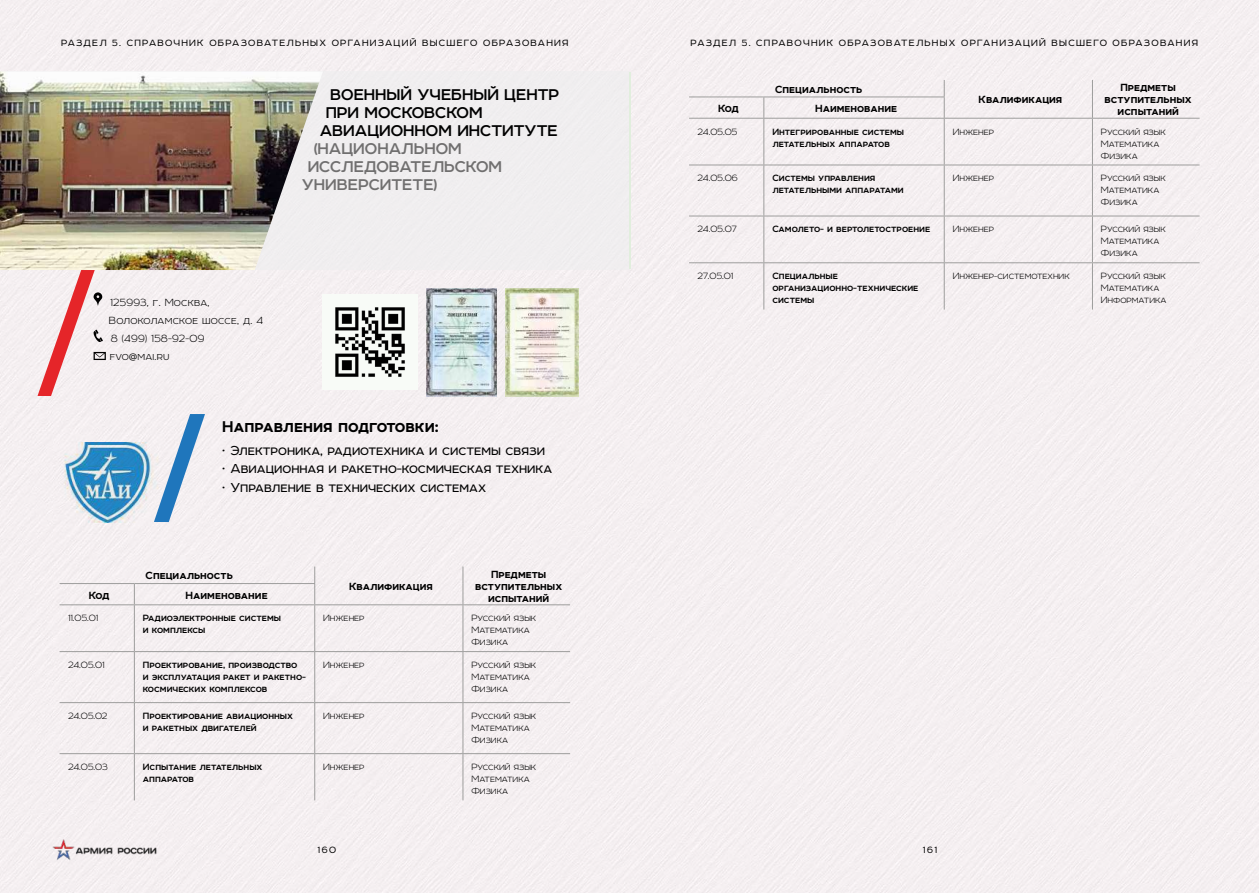
<style>
.page{position:relative;width:1259px;height:893px;background:#f4eff1}
.page>*{position:absolute;margin:0;border:0;box-sizing:border-box;transform-origin:0 0}
.t1{font:700 18px "Room";color:#000}
.t2{font:700 18px "Room";color:#706f6f}
.t3{font:900 18px "Room";color:#000}
.t4{font:15px "Room";color:#000}
.t5{font:900 12px/12px "Room";color:#000;text-align:center}
.t6{font:100 12px/18px "Room";letter-spacing:.02em;color:#000}
.t7{font:100 10.5px/12px "Room";color:#000}
.t8{font:700 10.5px/12px "Room";color:#000}
.t9{font:10.5px "Room";letter-spacing:.12em;color:#000}
</style>
<div class="page">
<div style="left:0;top:71px;width:629px;height:199px;background:#edeeef"></div>
<svg style="left:154px;top:414px;width:51px;height:108px"></svg>
<img style="left:52px;top:837px;width:106px;height:24px">
<svg style="left:38px;top:270px;width:70px;height:126px"></svg>
<img style="left:505px;top:288px;width:73px;height:108px">
<img style="left:427px;top:288px;width:69px;height:108px">
<img style="left:323px;top:295px;width:94px;height:94px">
<img style="left:0;top:72px;width:322px;height:198px">
<svg style="left:462px;top:567px;width:1px;height:37px"></svg>
<hr style="left:60px;top:583px;width:74px;height:1px;background:#9d9d9c">
<hr style="left:134px;top:583px;width:181px;height:1px;background:#9d9d9c">
<svg style="left:134px;top:584px;width:1px;height:20px"></svg>
<svg style="left:314px;top:567px;width:1px;height:37px"></svg>
<hr style="left:60px;top:604px;width:74px;height:1px;background:#9d9d9c">
<hr style="left:134px;top:604px;width:181px;height:1px;background:#9d9d9c">
<hr style="left:134px;top:605px;width:1px;height:46px;background:#9d9d9c">
<hr style="left:315px;top:604px;width:148px;height:1px;background:#9d9d9c">
<hr style="left:314px;top:605px;width:1px;height:46px;background:#9d9d9c">
<hr style="left:463px;top:604px;width:107px;height:1px;background:#9d9d9c">
<hr style="left:462px;top:605px;width:1px;height:46px;background:#9d9d9c">
<hr style="left:60px;top:651px;width:74px;height:1px;background:#9d9d9c">
<hr style="left:134px;top:651px;width:181px;height:1px;background:#9d9d9c">
<hr style="left:134px;top:652px;width:1px;height:50px;background:#9d9d9c">
<hr style="left:315px;top:651px;width:148px;height:1px;background:#9d9d9c">
<hr style="left:314px;top:652px;width:1px;height:50px;background:#9d9d9c">
<hr style="left:463px;top:651px;width:107px;height:1px;background:#9d9d9c">
<hr style="left:462px;top:652px;width:1px;height:50px;background:#9d9d9c">
<hr style="left:60px;top:702px;width:74px;height:1px;background:#9d9d9c">
<hr style="left:134px;top:702px;width:181px;height:1px;background:#9d9d9c">
<hr style="left:134px;top:703px;width:1px;height:50px;background:#9d9d9c">
<hr style="left:315px;top:702px;width:148px;height:1px;background:#9d9d9c">
<hr style="left:314px;top:703px;width:1px;height:50px;background:#9d9d9c">
<hr style="left:463px;top:702px;width:107px;height:1px;background:#9d9d9c">
<hr style="left:462px;top:703px;width:1px;height:50px;background:#9d9d9c">
<hr style="left:60px;top:753px;width:74px;height:1px;background:#9d9d9c">
<hr style="left:134px;top:753px;width:181px;height:1px;background:#9d9d9c">
<hr style="left:134px;top:754px;width:1px;height:46px;background:#9d9d9c">
<hr style="left:315px;top:753px;width:148px;height:1px;background:#9d9d9c">
<hr style="left:314px;top:754px;width:1px;height:46px;background:#9d9d9c">
<hr style="left:463px;top:753px;width:107px;height:1px;background:#9d9d9c">
<hr style="left:462px;top:754px;width:1px;height:46px;background:#9d9d9c">
<img style="left:54px;top:442px;width:107px;height:80px">
<hr style="left:629px;top:72px;width:1px;height:197px;background:#e1eedd">
<svg style="left:1092px;top:80px;width:1px;height:38px"></svg>
<hr style="left:689px;top:97px;width:75px;height:1px;background:#9d9d9c">
<hr style="left:764px;top:97px;width:180px;height:1px;background:#9d9d9c">
<svg style="left:763px;top:97px;width:1px;height:21px"></svg>
<svg style="left:944px;top:80px;width:1px;height:38px"></svg>
<hr style="left:689px;top:118px;width:75px;height:1px;background:#9d9d9c">
<hr style="left:764px;top:118px;width:180px;height:1px;background:#9d9d9c">
<hr style="left:763px;top:119px;width:1px;height:46px;background:#9d9d9c">
<hr style="left:944px;top:118px;width:148px;height:1px;background:#9d9d9c">
<hr style="left:944px;top:119px;width:1px;height:46px;background:#9d9d9c">
<hr style="left:1092px;top:118px;width:107px;height:1px;background:#9d9d9c">
<hr style="left:1092px;top:119px;width:1px;height:46px;background:#9d9d9c">
<hr style="left:689px;top:165px;width:75px;height:1px;background:#9d9d9c">
<hr style="left:764px;top:165px;width:180px;height:1px;background:#9d9d9c">
<hr style="left:763px;top:165px;width:1px;height:51px;background:#9d9d9c">
<hr style="left:944px;top:165px;width:148px;height:1px;background:#9d9d9c">
<hr style="left:944px;top:165px;width:1px;height:51px;background:#9d9d9c">
<hr style="left:1092px;top:165px;width:107px;height:1px;background:#9d9d9c">
<hr style="left:1092px;top:165px;width:1px;height:51px;background:#9d9d9c">
<hr style="left:689px;top:216px;width:75px;height:1px;background:#9d9d9c">
<hr style="left:764px;top:216px;width:180px;height:1px;background:#9d9d9c">
<hr style="left:763px;top:216px;width:1px;height:46px;background:#9d9d9c">
<hr style="left:944px;top:216px;width:148px;height:1px;background:#9d9d9c">
<hr style="left:944px;top:216px;width:1px;height:46px;background:#9d9d9c">
<hr style="left:1092px;top:216px;width:107px;height:1px;background:#9d9d9c">
<hr style="left:1092px;top:216px;width:1px;height:46px;background:#9d9d9c">
<hr style="left:689px;top:262px;width:75px;height:1px;background:#9d9d9c">
<hr style="left:764px;top:262px;width:180px;height:1px;background:#9d9d9c">
<hr style="left:763px;top:263px;width:1px;height:47px;background:#9d9d9c">
<hr style="left:944px;top:262px;width:148px;height:1px;background:#9d9d9c">
<hr style="left:944px;top:263px;width:1px;height:47px;background:#9d9d9c">
<hr style="left:1092px;top:262px;width:107px;height:1px;background:#9d9d9c">
<hr style="left:1092px;top:263px;width:1px;height:47px;background:#9d9d9c">
<p class="t9" style="left:61px;top:37px;width:509px">РАЗДЕЛ 5. СПРАВОЧНИК ОБРАЗОВАТЕЛЬНЫХ ОРГАНИЗАЦИЙ ВЫСШЕГО ОБРАЗОВАНИЯ</p>
<p class="t9" style="left:690px;top:37px;width:509px">РАЗДЕЛ 5. СПРАВОЧНИК ОБРАЗОВАТЕЛЬНЫХ ОРГАНИЗАЦИЙ ВЫСШЕГО ОБРАЗОВАНИЯ</p>
<h1 class="t1" style="left:330px;top:84px;width:230px">ВОЕННЫЙ УЧЕБНЫЙ ЦЕНТР</h1>
<h1 class="t1" style="left:326px;top:102px;width:158px">ПРИ МОСКОВСКОМ</h1>
<h1 class="t1" style="left:320px;top:120px;width:239px">АВИАЦИОННОМ ИНСТИТУТЕ</h1>
<h1 class="t2" style="left:314px;top:138px;width:149px">(НАЦИОНАЛЬНОМ</h1>
<h1 class="t2" style="left:308px;top:156px;width:196px">ИССЛЕДОВАТЕЛЬСКОМ</h1>
<h1 class="t2" style="left:302px;top:174px;width:137px">УНИВЕРСИТЕТЕ)</h1>
<p class="t6" style="left:109px;top:293px;width:156px">125993, г. Москва,<br>Волоколамское шоссе, д. 4<br>8 (499) 158-92-09 fvo@mai.ru</p>
<h1 class="t3" style="left:222px;top:416px;width:217px">Направления подготовки:</h1>
<h2 class="t4" style="left:222px;top:442px;width:325px">• Электроника, радиотехника и системы связи</h2>
<h2 class="t4" style="left:222px;top:461px;width:332px">• Авиационная и ракетно-космическая техника</h2>
<h2 class="t4" style="left:222px;top:480px;width:266px">• Управление в технических системах</h2>
<p class="t5" style="left:349px;top:580px;width:85px">Квалификация</p>
<p class="t5" style="left:475px;top:568px;width:89px">Предметы вступительных</p>
<p class="t5" style="left:146px;top:570px;width:89px">Специальность</p>
<p class="t5" style="left:89px;top:589px;width:22px">Код</p>
<p class="t5" style="left:186px;top:589px;width:84px">Наименование</p>
<p class="t5" style="left:488px;top:592px;width:63px">испытаний</p>
<p class="t7" style="left:68px;top:612px;width:32px">11.05.01</p>
<p class="t8" style="left:143px;top:612px;width:140px">Радиоэлектронные системы и комплексы</p>
<p class="t7" style="left:323px;top:612px;width:43px">Инженер</p>
<p class="t7" style="left:471px;top:612px;width:66px">Русский язык<br>Математика<br>Физика</p>
<p class="t7" style="left:68px;top:659px;width:38px">24.05.01</p>
<p class="t8" style="left:143px;top:659px;width:165px">Проектирование, производство<br>и эксплуатация ракет и ракетно&shy;космических комплексов</p>
<p class="t7" style="left:323px;top:659px;width:43px">Инженер</p>
<p class="t7" style="left:471px;top:659px;width:66px">Русский язык<br>Математика<br>Физика</p>
<p class="t7" style="left:68px;top:710px;width:41px">24.05.02</p>
<p class="t8" style="left:143px;top:710px;width:152px">Проектирование авиационных и ракетных двигателей</p>
<p class="t7" style="left:323px;top:710px;width:43px">Инженер</p>
<p class="t7" style="left:471px;top:710px;width:66px">Русский язык<br>Математика<br>Физика</p>
<p class="t7" style="left:68px;top:761px;width:41px">24.05.03</p>
<p class="t8" style="left:143px;top:761px;width:121px">Испытание летательных аппаратов</p>
<p class="t7" style="left:323px;top:761px;width:43px">Инженер</p>
<p class="t7" style="left:471px;top:761px;width:66px">Русский язык<br>Математика<br>Физика</p>
<p class="t5" style="left:978px;top:94px;width:85px">Квалификация</p>
<p class="t5" style="left:1104px;top:82px;width:89px">Предметы вступительных</p>
<p class="t5" style="left:775px;top:83px;width:89px">Специальность</p>
<p class="t5" style="left:718px;top:102px;width:22px">Код</p>
<p class="t5" style="left:815px;top:102px;width:84px">Наименование</p>
<p class="t5" style="left:1117px;top:106px;width:63px">испытаний</p>
<p class="t7" style="left:697px;top:125px;width:41px">24.05.05</p>
<p class="t8" style="left:772px;top:125px;width:133px">Интегрированные системы летательных аппаратов</p>
<p class="t7" style="left:952px;top:125px;width:43px">Инженер</p>
<p class="t7" style="left:1101px;top:125px;width:66px">Русский язык<br>Математика<br>Физика</p>
<p class="t7" style="left:697px;top:172px;width:42px">24.05.06</p>
<p class="t8" style="left:772px;top:172px;width:133px">Системы управления летательными аппаратами</p>
<p class="t7" style="left:952px;top:172px;width:43px">Инженер</p>
<p class="t7" style="left:1101px;top:172px;width:66px">Русский язык<br>Математика<br>Физика</p>
<p class="t7" style="left:697px;top:223px;width:41px">24.05.07</p>
<p class="t8" style="left:772px;top:223px;width:159px">Самолето- и вертолетостроение</p>
<p class="t7" style="left:952px;top:223px;width:43px">Инженер</p>
<p class="t7" style="left:1101px;top:223px;width:66px">Русский язык<br>Математика<br>Физика</p>
<p class="t7" style="left:697px;top:270px;width:37px">27.05.01</p>
<p class="t8" style="left:772px;top:270px;width:148px">Специальные организационно-технические системы</p>
<p class="t7" style="left:952px;top:270px;width:119px">Инженер-системотехник</p>
<p class="t7" style="left:1101px;top:270px;width:67px">Русский язык<br>Математика<br>Информатика</p>
<p class="t9" style="left:317px;top:844px;width:20px">160</p>
<p class="t9" style="left:923px;top:844px;width:16px">161</p>
</div>
